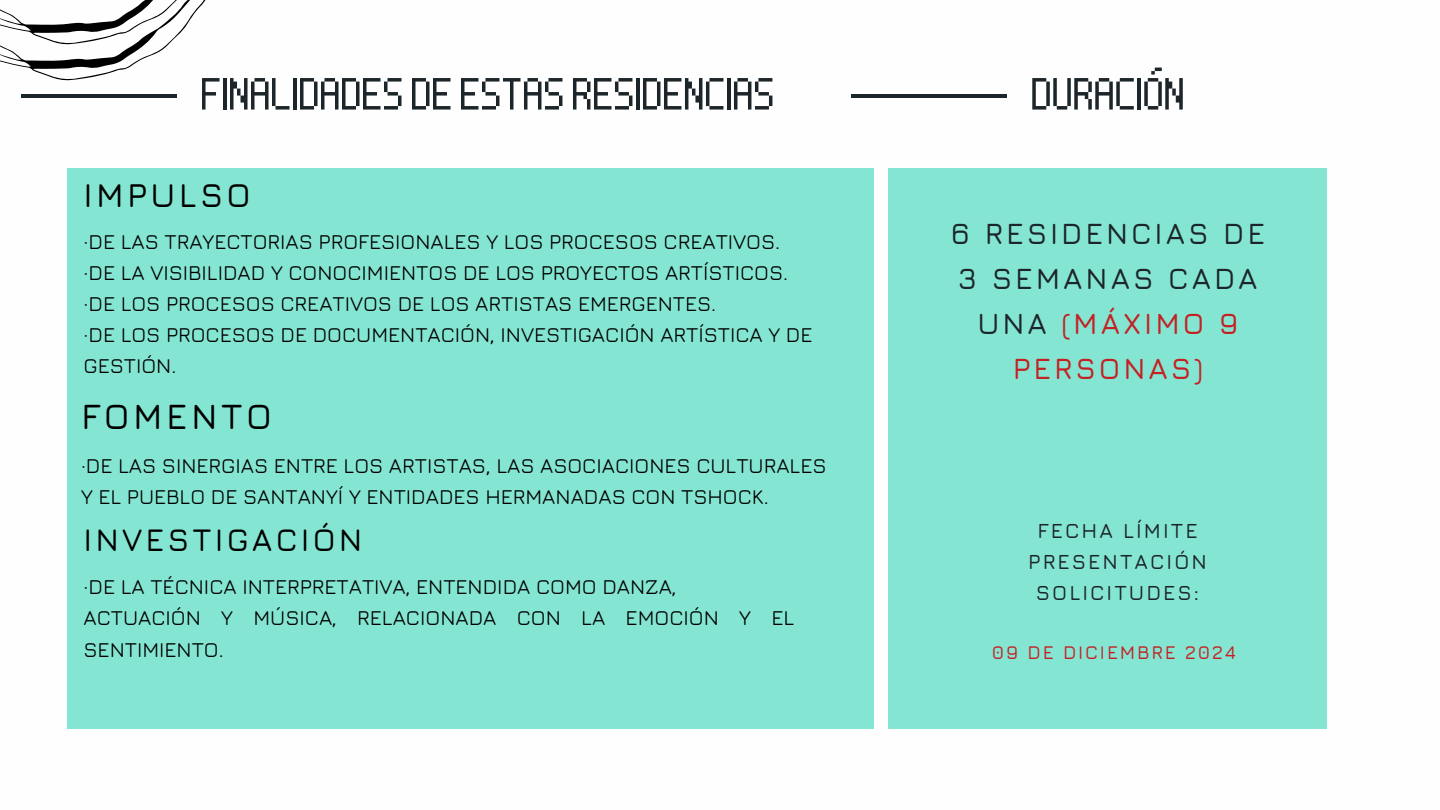
<style>
.page{position:relative;width:1440px;height:810px;background:#fff}
.page>*{position:absolute;margin:0;border:0;box-sizing:border-box;transform-origin:0 0}
.t1{font:56px "Nine By Five NBP";color:#1c2529}
.t2{font:600 36px "Jura";letter-spacing:.1em;color:#000}
.t3{font:600 33.9px "Jura";letter-spacing:.1em;color:#000}
.t4{font:600 32px "Jura";letter-spacing:.1em;color:#000}
.t5{font:600 30px/45px "Jura";letter-spacing:.1em;color:#1c2529;text-align:center}
.t6{font:500 21px/31px "Jura";color:#000}
.t7{font:600 20.9px/30.8px "Jura";letter-spacing:.1em;color:#1c2529;text-align:center}
.t8{font:600 18.9px "Jura";letter-spacing:.1em;color:#c32124}
.s1{color:#c32124}
</style>
<div class="page">
<div style="left:67px;top:169px;width:807px;height:560px;background:#84e6d2"></div>
<hr style="left:21px;top:94px;width:155px;height:4px;background:#1c2529">
<hr style="left:851px;top:94px;width:156px;height:4px;background:#1c2529">
<div style="left:889px;top:169px;width:438px;height:560px;background:#84e6d2"></div>
<svg style="left:0;top:0;width:206px;height:81px"></svg>
<p class="t1" style="left:202px;top:68px;width:575px">FINALIDADESDEESTASRESIDENCIAS</p>
<h1 class="t1" style="left:1032px;top:68px;width:155px">DURACIÓN</h1>
<p class="t3" style="left:84px;top:175px;width:169px">IMPULSO</p>
<p class="t6" style="left:84px;top:226px;width:731px">·DE LAS TRAYECTORIAS PROFESIONALES Y LOS PROCESOS CREATIVOS. ·DE LA VISIBILIDAD Y CONOCIMIENTOS DE LOS PROYECTOS ARTÍSTICOS. ·DE LOS PROCESOS CREATIVOS DE LOS ARTISTAS EMERGENTES.<br>·DE LOS PROCESOS DE DOCUMENTACIÓN, INVESTIGACIÓN ARTÍSTICA Y DE GESTIÓN.</p>
<p class="t2" style="left:81px;top:395px;width:193px">FOMENTO</p>
<h1 class="t6" style="left:81px;top:449px;width:747px;line-height:31.5px">·DE LAS SINERGIAS ENTRE LOS ARTISTAS, LAS ASOCIACIONES CULTURALES<br>Y EL PUEBLO DE SANTANYÍ Y ENTIDADES HERMANADAS CON TSHOCK.</h1>
<p class="t4" style="left:84px;top:520px;width:280px">INVESTIGACIÓN</p>
<h2 class="t6" style="left:84px;top:570px;width:712px;line-height:31.5px">·DE LA TÉCNICA INTERPRETATIVA, ENTENDIDA COMO DANZA,<br>ACTUACIÓN Y MÚSICA, RELACIONADA CON LA EMOCIÓN Y EL<br>SENTIMIENTO.</h2>
<h4 class="t5" style="left:951px;top:210px;width:316px">6 RESIDENCIAS DE<br>3 SEMANAS CADA<br>UNA <span class="s1">(MÁXIMO 9<br>PERSONAS)</span></h4>
<h3 class="t7" style="left:1028px;top:515px;width:180px">FECHA LÍMITE<br>PRESENTACIÓN<br>SOLICITUDES:</h3>
<h4 class="t8" style="left:992px;top:641px;width:246px">09 DE DICIEMBRE 2024</h4>
</div>
